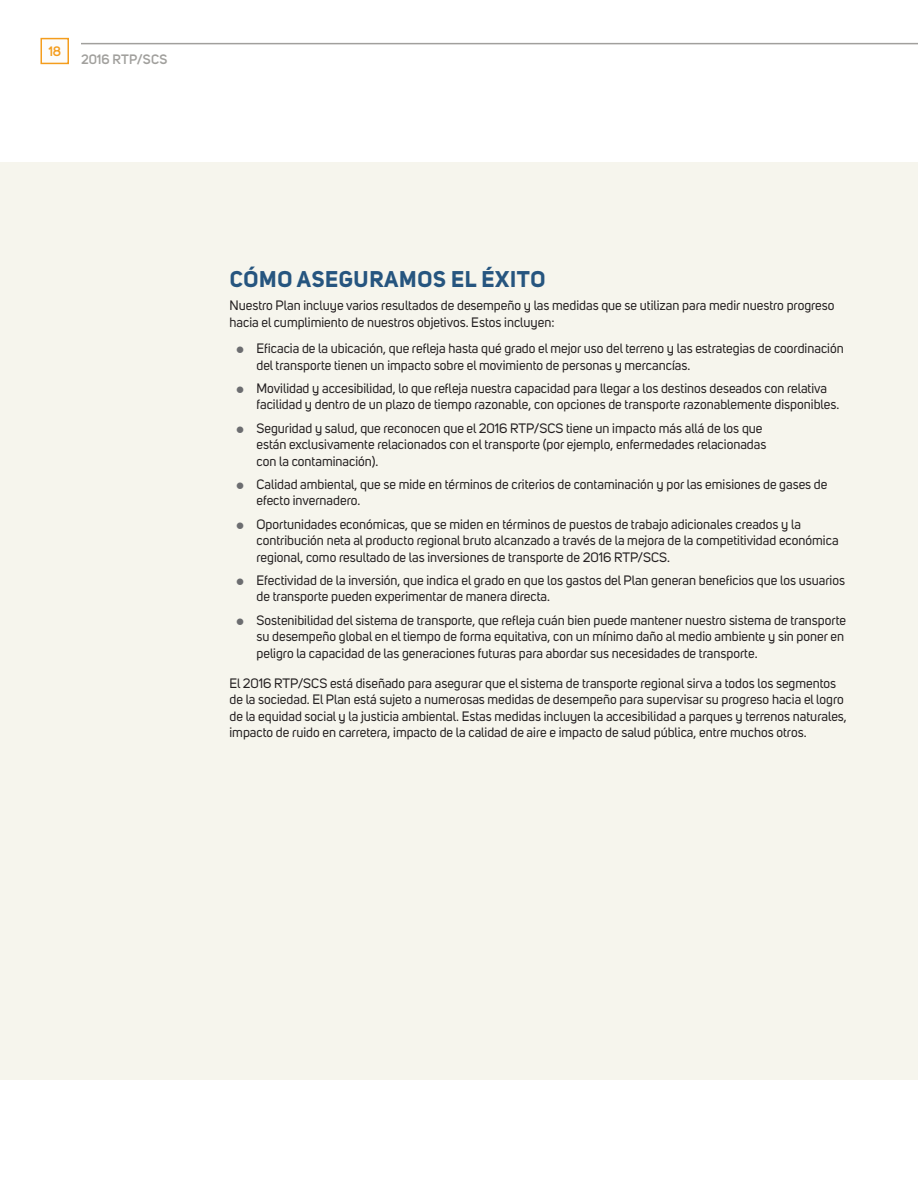
<style>
.page{position:relative;width:918px;height:1188px;background:#fff}
.page>*{position:absolute;margin:0;border:0;box-sizing:border-box;transform-origin:0 0}
.t1{font:700 22.5px "Uni Sans";letter-spacing:.03em;color:#26557f}
.t2{font:13.5px/16.5px "Uni Sans";color:#231f20}
.t3{font:600 13.5px "Uni Sans";letter-spacing:.015em;color:#a1a09d}
.t4{font:600 13.5px "Uni Sans";color:#f49d1d}
</style>
<div class="page">
<div style="left:41px;top:39px;width:27px;height:24px;background:#fcfcfb"></div>
<div style="left:40px;top:38px;width:29px;height:26px;border:2px solid #f49d1d"></div>
<hr style="left:81px;top:43px;width:837px;height:1px;background:#a1a09d">
<div style="left:0;top:162px;width:918px;height:918px;background:#f6f5ed"></div>
<p class="t4" style="left:48px;top:41px;width:14px">18</p>
<p class="t3" style="left:81px;top:49px;width:88px">2016 RTP/SCS</p>
<h1 class="t1" style="left:230px;top:265px;width:317px">CÓMO ASEGURAMOS EL ÉXITO</h1>
<p class="t2" style="left:230px;top:297px;width:607px">Nuestro Plan incluye varios resultados de desempeño y las medidas que se utilizan para medir nuestro progreso hacia el cumplimiento de nuestros objetivos. Estos incluyen:</p>
<p class="t2" style="left:256px;top:340px;width:589px">Eficacia de la ubicación, que refleja hasta qué grado el mejor uso del terreno y las estrategias de coordinación del transporte tienen un impacto sobre el movimiento de personas y mercancías.</p>
<p class="t2" style="left:256px;top:380px;width:584px">Movilidad y accesibilidad, lo que refleja nuestra capacidad para llegar a los destinos deseados con relativa facilidad y dentro de un plazo de tiempo razonable, con opciones de transporte razonablemente disponibles.</p>
<p class="t2" style="left:256px;top:420px;width:511px">Seguridad y salud, que reconocen que el 2016 RTP/SCS tiene un impacto más allá de los que están exclusivamente relacionados con el transporte (por ejemplo, enfermedades relacionadas con la contaminación).</p>
<p class="t2" style="left:256px;top:476px;width:572px">Calidad ambiental, que se mide en términos de criterios de contaminación y por las emisiones de gases de efecto invernadero.</p>
<p class="t2" style="left:256px;top:516px;width:584px">Oportunidades económicas, que se miden en términos de puestos de trabajo adicionales creados y la contribución neta al producto regional bruto alcanzado a través de la mejora de la competitividad económica regional, como resultado de las inversiones de transporte de 2016 RTP/SCS.</p>
<p class="t2" style="left:256px;top:572px;width:590px">Efectividad de la inversión, que indica el grado en que los gastos del Plan generan beneficios que los usuarios de transporte pueden experimentar de manera directa.</p>
<p class="t2" style="left:256px;top:612px;width:591px">Sostenibilidad del sistema de transporte, que refleja cuán bien puede mantener nuestro sistema de transporte su desempeño global en el tiempo de forma equitativa, con un mínimo daño al medio ambiente y sin poner en peligro la capacidad de las generaciones futuras para abordar sus necesidades de transporte.</p>
<p class="t2" style="left:230px;top:675px;width:619px">El 2016 RTP/SCS está diseñado para asegurar que el sistema de transporte regional sirva a todos los segmentos de la sociedad. El Plan está sujeto a numerosas medidas de desempeño para supervisar su progreso hacia el logro de la equidad social y la justicia ambiental. Estas medidas incluyen la accesibilidad a parques y terrenos naturales, impacto de ruido en carretera, impacto de la calidad de aire e impacto de salud pública, entre muchos otros.</p>
</div>
